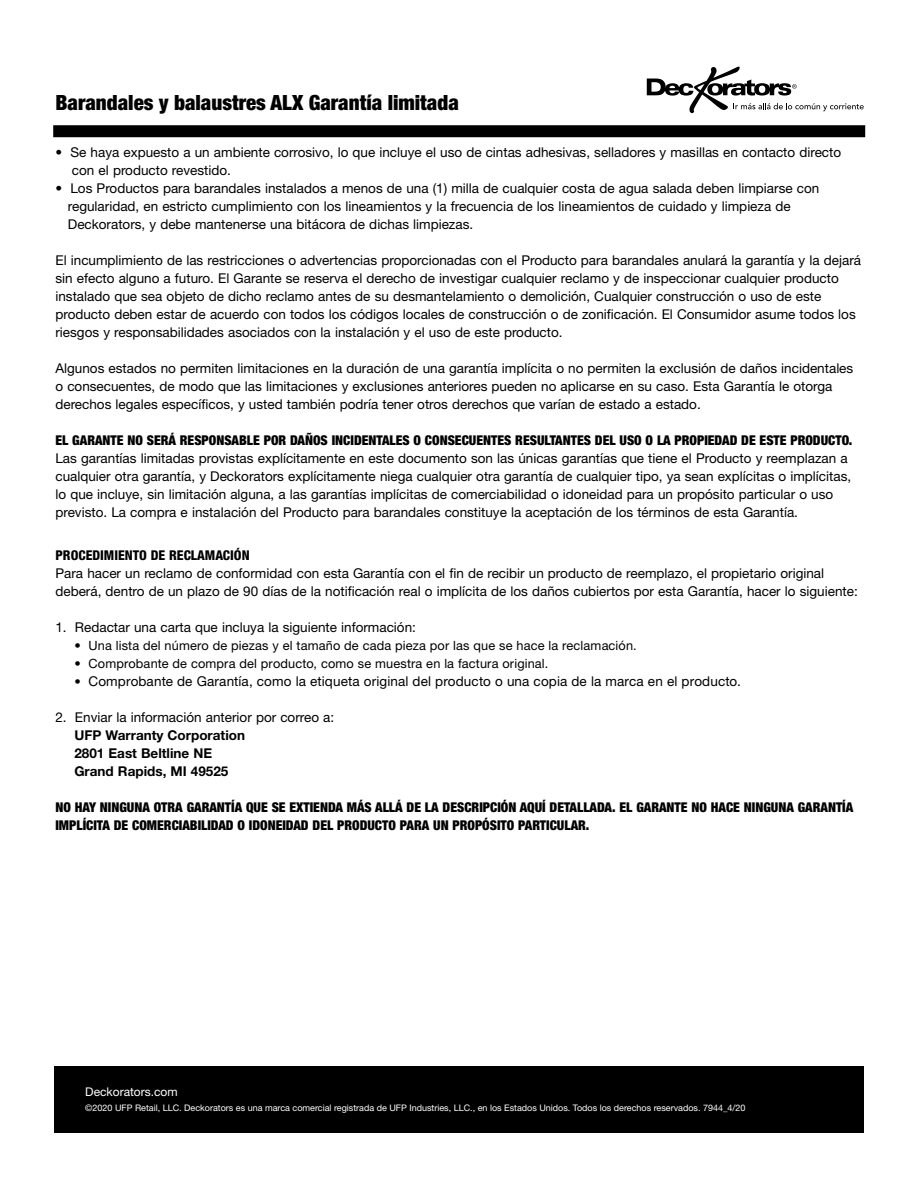
<style>
.page{position:relative;width:918px;height:1188px;background:#fff}
.page>*{position:absolute;margin:0;border:0;box-sizing:border-box;transform-origin:0 0}
.t1{font:900 condensed 21px "Helvetica Neue LT Std";color:#000}
.t2{font:13.5px/18px "Helvetica Neue";color:#000}
.t3{font:900 condensed 13.5px/18px "Helvetica Neue LT Std";color:#000}
.t4{font:700 13.5px/18px "Helvetica Neue LT Std";color:#000}
.t5{font:800 condensed 13.5px "Helvetica Neue LT Std";color:#000}
.t6{font:12.75px "Helvetica Neue";letter-spacing:.01em;color:#000}
.t7{font:12px "Helvetica Neue";color:#fff}
.t8{font:9px "Helvetica Neue";color:#fff}
.s1{font-size:12.75px}
</style>
<div class="page">
<svg style="left:647px;top:67px;width:217px;height:46px"></svg>
<div style="left:54px;top:1066px;width:810px;height:67px;background:#000"></div>
<div style="left:54px;top:126px;width:810px;height:10px;background:#000"></div>
<div style="left:53px;top:125px;width:812px;height:12px;border:2px solid #000"></div>
<h1 class="t1" style="left:55px;top:89px;width:405px">Barandales y balaustres ALX Garantía limitada</h1>
<p class="t2" style="left:72px;top:143px;width:771px;text-indent:-17px">• Se haya expuesto a un ambiente corrosivo, lo que incluye el uso de cintas adhesivas, selladores y masillas en contacto directo con el producto revestido.</p>
<p class="t2" style="left:68px;top:179px;width:753px;text-indent:-12px">• Los Productos para barandales instalados a menos de una (1) milla de cualquier costa de agua salada deben limpiarse con regularidad, en estricto cumplimiento con los lineamientos y la frecuencia de los lineamientos de cuidado y limpieza de<br>Deckorators, y debe mantenerse una bitácora de dichas limpiezas.</p>
<p class="t2" style="left:55px;top:251px;width:807px">El incumplimiento de las restricciones o advertencias proporcionadas con el Producto para barandales anulará la garantía y la dejará sin efecto alguno a futuro. El Garante se reserva el derecho de investigar cualquier reclamo y de inspeccionar cualquier producto instalado que sea objeto de dicho reclamo antes de su desmantelamiento o demolición, Cualquier construcción o uso de este producto deben estar de acuerdo con todos los códigos locales de construcción o de zonificación. El Consumidor asume todos los riesgos y responsabilidades asociados con la instalación y el uso de este producto.</p>
<p class="t2" style="left:55px;top:359px;width:799px">Algunos estados no permiten limitaciones en la duración de una garantía implícita o no permiten la exclusión de daños incidentales o consecuentes, de modo que las limitaciones y exclusiones anteriores pueden no aplicarse en su caso. Esta Garantía le otorga derechos legales específicos, y usted también podría tener otros derechos que varían de estado a estado.</p>
<p class="t3" style="left:55px;top:431px;width:798px">EL GARANTE NO SERÁ RESPONSABLE POR DAÑOS INCIDENTALES O CONSECUENTES RESULTANTES DEL USO O LA PROPIEDAD DE ESTE PRODUCTO.</p>
<p class="t2" style="left:55px;top:449px;width:797px">Las garantías limitadas provistas explícitamente en este documento son las únicas garantías que tiene el Producto y reemplazan a cualquier otra garantía, y Deckorators explícitamente niega cualquier otra garantía de cualquier tipo, ya sean explícitas o implícitas, lo que incluye, sin limitación alguna, a las garantías implícitas de comerciabilidad o idoneidad para un propósito particular o uso previsto. La compra e instalación del Producto para barandales constituye la aceptación de los términos de esta Garantía.</p>
<p class="t5" style="left:55px;top:547px;width:196px">PROCEDIMIENTO DE RECLAMACIÓN</p>
<p class="t2" style="left:55px;top:564px;width:804px">Para hacer un reclamo de conformidad con esta Garantía con el fin de recibir un producto de reemplazo, el propietario original deberá, dentro de un plazo de 90 días de la notificación real o implícita de los daños cubiertos por esta Garantía, hacer lo siguiente:</p>
<p class="t2" style="left:55px;top:618px;width:362px">1. Redactar una carta que incluya la siguiente información:</p>
<p class="t6" style="left:74px;top:638px;width:564px">• Una lista del número de piezas y el tamaño de cada pieza por las que se hace la reclamación.</p>
<p class="t6" style="left:74px;top:656px;width:475px">• Comprobante de compra del producto, como se muestra en la factura original.</p>
<p class="t2" style="left:74px;top:672px;width:668px"><span class="s1">•</span> Comprobante de Garantía, como la etiqueta original del producto o una copia de la marca en el producto.</p>
<p class="t2" style="left:55px;top:708px;width:280px">2. Enviar la información anterior por correo a:</p>
<p class="t4" style="left:74px;top:726px;width:172px">UFP Warranty Corporation<br>2801 East Beltline NE<br>Grand Rapids, MI 49525</p>
<p class="t3" style="left:55px;top:798px;width:799px">NO HAY NINGUNA OTRA GARANTÍA QUE SE EXTIENDA MÁS ALLÁ DE LA DESCRIPCIÓN AQUÍ DETALLADA. EL GARANTE NO HACE NINGUNA GARANTÍA<br>IMPLÍCITA DE COMERCIABILIDAD O IDONEIDAD DEL PRODUCTO PARA UN PROPÓSITO PARTICULAR.</p>
<p class="t7" style="left:85px;top:1085px;width:94px">Deckorators.com</p>
<p class="t8" style="left:85px;top:1103px;width:662px">©2020 UFP Retail, LLC. Deckorators es una marca comercial registrada de UFP Industries, LLC., en los Estados Unidos. Todos los derechos reservados. 7944_4/20</p>
</div>
